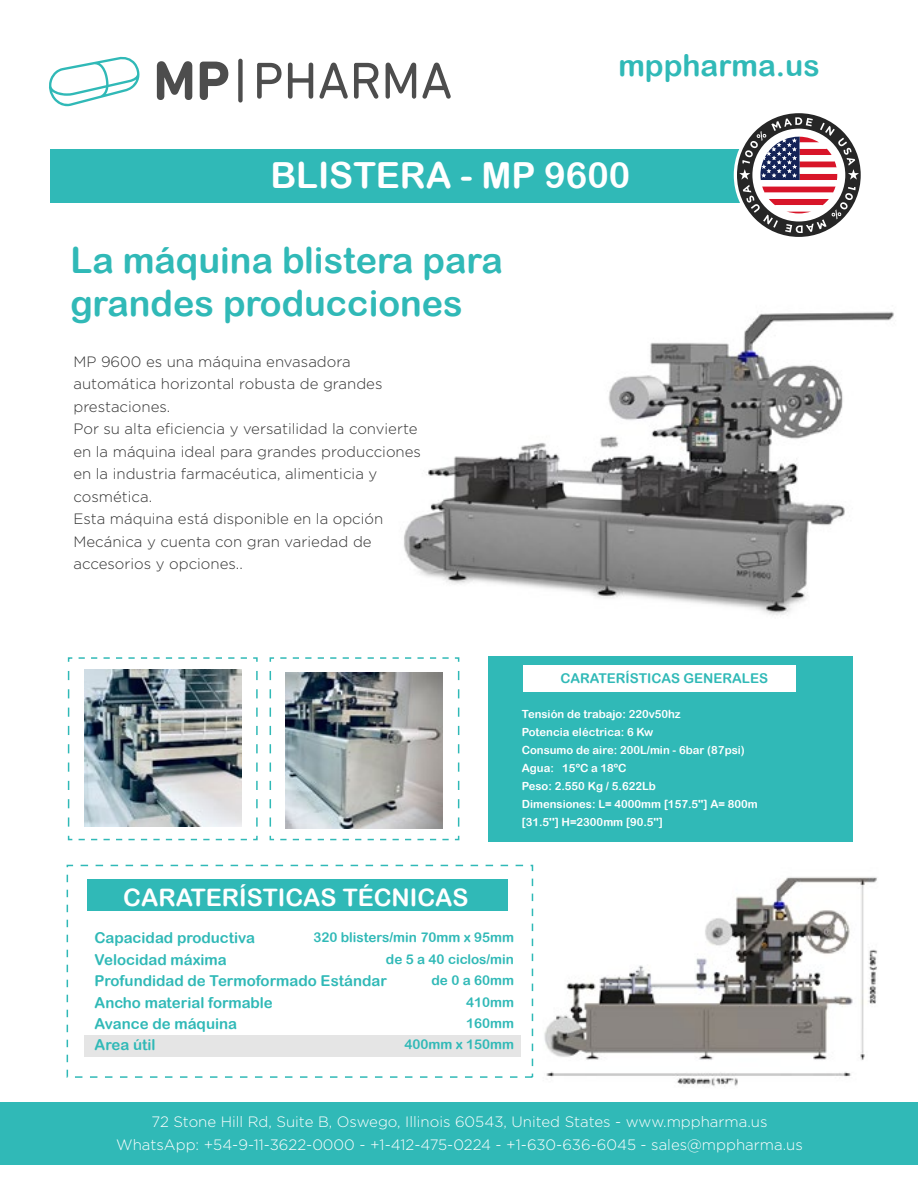
<style>
.page{position:relative;width:918px;height:1188px;background:#fff}
.page>*{position:absolute;margin:0;border:0;box-sizing:border-box;transform-origin:0 0}
.t1{font:36px/43.2px "Arial Rounded MT Bold";color:#30b9b7}
.t2{font:36px "Arial Rounded MT Bold";color:#fff}
.t3{font:30px "Arial Rounded MT Bold";color:#30b9b7}
.t4{font:24.15px "Arial Rounded MT Bold";color:#fff}
.t5{font:300 15px/22.5px "Gotham";color:#333}
.t6{font:300 15px "Gotham";color:#fff}
.t7{font:15px/21.5px "Arial Rounded MT Bold";color:#30b9b7}
.t8{font:13.5px/21.5px "Arial Rounded MT Bold";color:#30b9b7;text-align:right}
.t9{font:11.25px/18px "Arial Rounded MT Bold";color:#fff}
</style>
<div class="page">
<div style="left:84px;top:1036px;width:437px;height:21px;background:#e5e5e5"></div>
<img style="left:404px;top:311px;width:490px;height:346px">
<svg style="left:67px;top:657px;width:191px;height:184px"></svg>
<svg style="left:157px;top:61px;width:35px;height:39px"></svg>
<svg style="left:200px;top:62px;width:28px;height:38px"></svg>
<svg style="left:257px;top:63px;width:25px;height:36px"></svg>
<svg style="left:288px;top:63px;width:25px;height:36px"></svg>
<svg style="left:319px;top:63px;width:29px;height:36px"></svg>
<svg style="left:354px;top:63px;width:24px;height:36px"></svg>
<svg style="left:386px;top:63px;width:30px;height:36px"></svg>
<svg style="left:422px;top:63px;width:29px;height:36px"></svg>
<div style="left:238px;top:59px;width:5px;height:44px;background:#4d4d4d;border-radius:2px"></div>
<svg style="left:49px;top:56px;width:91px;height:50px"></svg>
<div style="left:51px;top:149px;width:805px;height:54px;background:#30b9b7"></div>
<svg style="left:737px;top:113px;width:124px;height:124px"></svg>
<div style="left:488px;top:657px;width:365px;height:185px;background:#30b9b7"></div>
<div style="left:523px;top:665px;width:272px;height:27px;background:#fff"></div>
<div style="left:67px;top:865px;width:466px;height:213px;border:2px dashed #30b9b7"></div>
<div style="left:87px;top:879px;width:421px;height:32px;background:#30b9b7"></div>
<img style="left:84px;top:669px;width:158px;height:158px">
<svg style="left:269px;top:657px;width:191px;height:184px"></svg>
<img style="left:544px;top:877px;width:333px;height:209px">
<div style="left:0;top:1102px;width:918px;height:63px;background:#30b9b7"></div>
<h2 class="t3" style="left:618px;top:47px;width:203px">mppharma.us</h2>
<h1 class="t2" style="left:270px;top:154px;width:361px">BLISTERA - MP 9600</h1>
<h1 class="t1" style="left:71px;top:238px;width:434px">La máquina blistera para grandes producciones</h1>
<p class="t5" style="left:73px;top:350px;width:349px">MP 9600 es una máquina envasadora automática horizontal robusta de grandes prestaciones.<br>Por su alta eficiencia y versatilidad la convierte en la máquina ideal para grandes producciones en la industria farmacéutica, alimenticia y cosmética.<br>Esta máquina está disponible en la opción Mecánica y cuenta con gran variedad de accesorios y opciones..</p>
<p class="t8" style="left:561px;top:667px;width:209px">CARATERÍSTICAS GENERALES</p>
<p class="t9" style="left:522px;top:705px;width:238px">Tensión de trabajo: 220v50hz<br>Potencia eléctrica: 6 Kw<br>Consumo de aire: 200L/min - 6bar (87psi)<br>Agua: 15ºC a 18ºC<br>Peso: 2.550 Kg / 5.622Lb<br>Dimensiones: L= 4000mm [157.5''] A= 800m [31.5''] H=2300mm [90.5'']</p>
<h3 class="t4" style="left:123px;top:883px;width:347px">CARATERÍSTICAS TÉCNICAS</h3>
<p class="t7" style="left:95px;top:927px;width:294px">Capacidad productiva<br>Velocidad máxima<br>Profundidad de Termoformado Estándar<br>Ancho material formable<br>Avance de máquina<br>Area útil</p>
<p class="t8" style="left:313px;top:927px;width:202px">320 blisters/min 70mm x 95mm de 5 a 40 ciclos/min<br>de 0 a 60mm<br>410mm<br>160mm<br>400mm x 150mm</p>
<p class="t6" style="left:151px;top:1114px;width:618px">72 Stone Hill Rd, Suite B, Oswego, Illinois 60543, United States - www.mppharma.us</p>
<p class="t6" style="left:116px;top:1137px;width:688px">WhatsApp: +54-9-11-3622-0000 - +1-412-475-0224 - +1-630-636-6045 - sales@mppharma.us</p>
</div>
